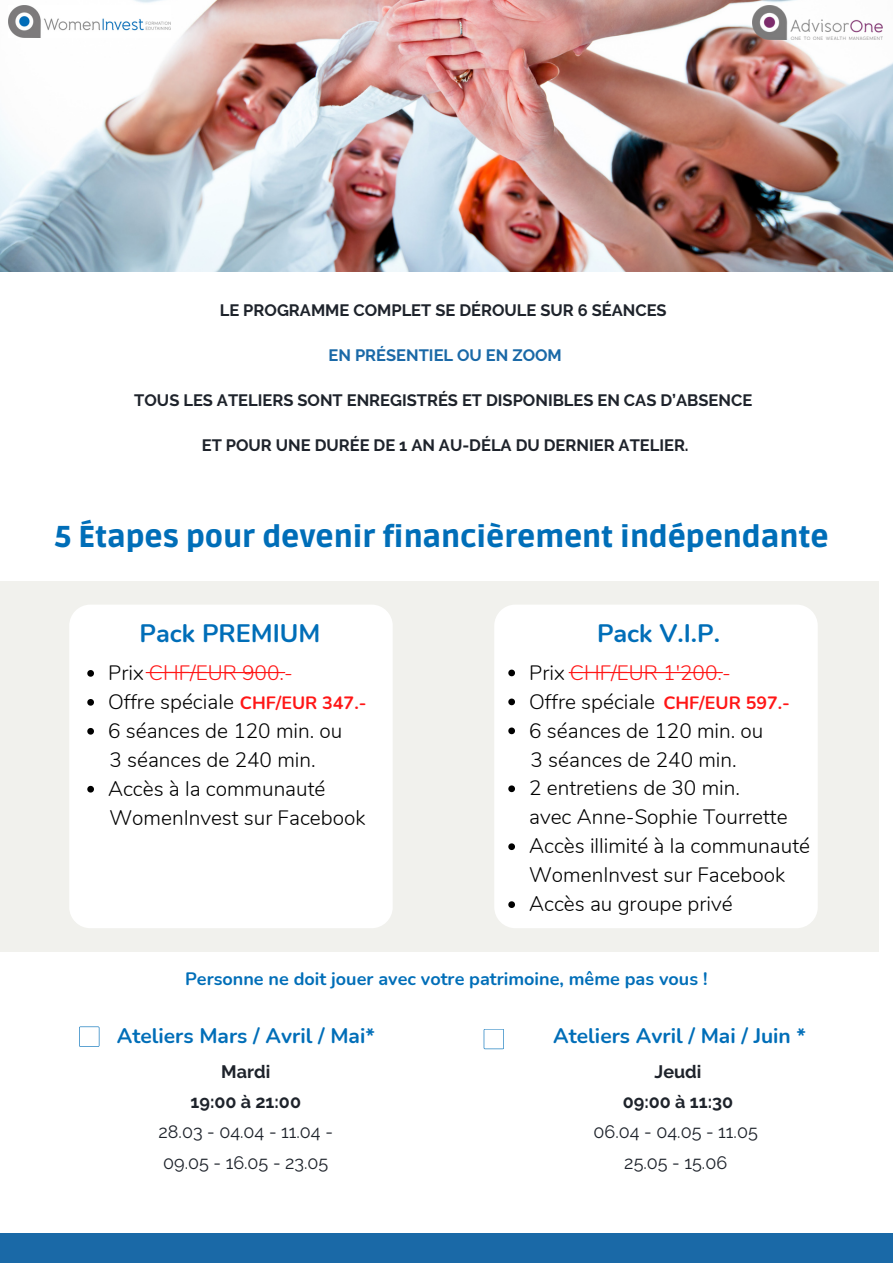
<style>
.page{position:relative;width:893px;height:1264px;background:#fff}
.page>*{position:absolute;margin:0;border:0;box-sizing:border-box;transform-origin:0 0}
.t1{font:900 30px "Ruda";color:#006eb8}
.t2{font:700 25.2px "Nunito";color:#006eb8}
.t3{font:700 21px "Nunito";color:#006eb8}
.t4{font:300 20.85px/29px "Nunito";color:#000}
.t5{font:18px/30.3px "Raleway";color:#1e232b}
.t6{font:700 18px "Nunito";color:#006eb8}
.t7{font:700 18px/30.3px "Raleway";color:#1e232b;text-align:center}
.t8{font:700 17.85px "Nunito";color:#ff1616}
.t9{font:700 16.5px "Raleway";color:#1e232b}
.t10{font:700 16.5px "Raleway";color:#1a69a7}
.s1{color:#ff1616}
</style>
<div class="page">
<img style="left:0;top:0;width:892px;height:271px">
<div style="left:0;top:1232px;width:892px;height:30px;background:#1a69a7"></div>
<img style="left:752px;top:5px;width:130px;height:35px">
<img style="left:8px;top:5px;width:162px;height:33px">
<div style="left:0;top:581px;width:883px;height:370px;background:#f1f1ed"></div>
<div style="left:69px;top:604px;width:323px;height:324px;background:#fff;border-radius:21px"></div>
<div style="left:494px;top:604px;width:323px;height:324px;background:#fff;border-radius:21px"></div>
<svg style="left:87px;top:670px;width:7px;height:6px"></svg>
<svg style="left:87px;top:699px;width:7px;height:6px"></svg>
<svg style="left:87px;top:728px;width:7px;height:6px"></svg>
<svg style="left:87px;top:785px;width:7px;height:7px"></svg>
<svg style="left:508px;top:669px;width:7px;height:7px"></svg>
<svg style="left:508px;top:698px;width:7px;height:7px"></svg>
<svg style="left:508px;top:727px;width:7px;height:7px"></svg>
<svg style="left:508px;top:785px;width:7px;height:7px"></svg>
<svg style="left:508px;top:843px;width:7px;height:7px"></svg>
<svg style="left:508px;top:901px;width:7px;height:7px"></svg>
<hr style="left:146px;top:672px;width:139px;height:1px;background:#ff1616">
<hr style="left:568px;top:672px;width:154px;height:1px;background:#ff1616">
<svg style="left:79px;top:1026px;width:20px;height:20px"></svg>
<svg style="left:483px;top:1029px;width:21px;height:20px"></svg>
<p class="t9" style="left:220px;top:301px;width:448px">LE PROGRAMME COMPLET SE DÉROULE SUR 6 SÉANCES</p>
<p class="t10" style="left:328px;top:346px;width:235px">EN PRÉSENTIEL OU EN ZOOM</p>
<p class="t9" style="left:134px;top:391px;width:619px">TOUS LES ATELIERS SONT ENREGISTRÉS ET DISPONIBLES EN CAS D’ABSENCE</p>
<p class="t9" style="left:202px;top:436px;width:488px">ET POUR UNE DURÉE DE 1 AN AU-DÉLA DU DERNIER ATELIER.</p>
<h1 class="t1" style="left:55px;top:519px;width:775px">5 Étapes pour devenir financièrement indépendante</h1>
<p class="t2" style="left:139px;top:616px;width:182px">Pack PREMIUM</p>
<p class="t2" style="left:597px;top:616px;width:124px">Pack V.I.P.</p>
<p class="t4" style="left:529px;top:658px;width:236px">Prix <span class="s1">CHF/EUR 1'200.-<br></span>Offre spéciale<br>6 séances de 120 min. ou</p>
<p class="t4" style="left:108px;top:658px;width:236px">Prix <span class="s1">CHF/EUR 900.-<br></span>Offre spéciale<br>6 séances de 120 min. ou</p>
<p class="t8" style="left:240px;top:691px;width:128px">CHF/EUR 347.-</p>
<p class="t8" style="left:663px;top:691px;width:128px">CHF/EUR 597.-</p>
<p class="t4" style="left:109px;top:745px;width:208px">3 séances de 240 min.</p>
<p class="t4" style="left:108px;top:774px;width:219px">Accès à la communauté</p>
<p class="t4" style="left:109px;top:803px;width:257px">WomenInvest sur Facebook</p>
<p class="t4" style="left:530px;top:745px;width:208px">3 séances de 240 min.</p>
<p class="t4" style="left:529px;top:774px;width:282px">2 entretiens de 30 min.<br>avec Anne-Sophie Tourrette<br>Accès illimité à la communauté<br>WomenInvest sur Facebook<br>Accès au groupe privé</p>
<p class="t6" style="left:185px;top:966px;width:523px">Personne ne doit jouer avec votre patrimoine, même pas vous !</p>
<p class="t3" style="left:117px;top:1022px;width:259px">Ateliers Mars / Avril / Mai*</p>
<p class="t7" style="left:190px;top:1056px;width:112px">Mardi<br>19:00 à 21:00</p>
<p class="t5" style="left:159px;top:1116px;width:176px">28.03 - 04.04 - 11.04 -<br>09.05 - 16.05 - 23.05</p>
<p class="t3" style="left:553px;top:1022px;width:254px">Ateliers Avril / Mai / Juin *</p>
<p class="t7" style="left:622px;top:1056px;width:112px">Jeudi<br>09:00 à 11:30</p>
<p class="t5" style="left:593px;top:1116px;width:166px;text-align:center">06.04 - 04.05 - 11.05<br>25.05 - 15.06</p>
</div>
